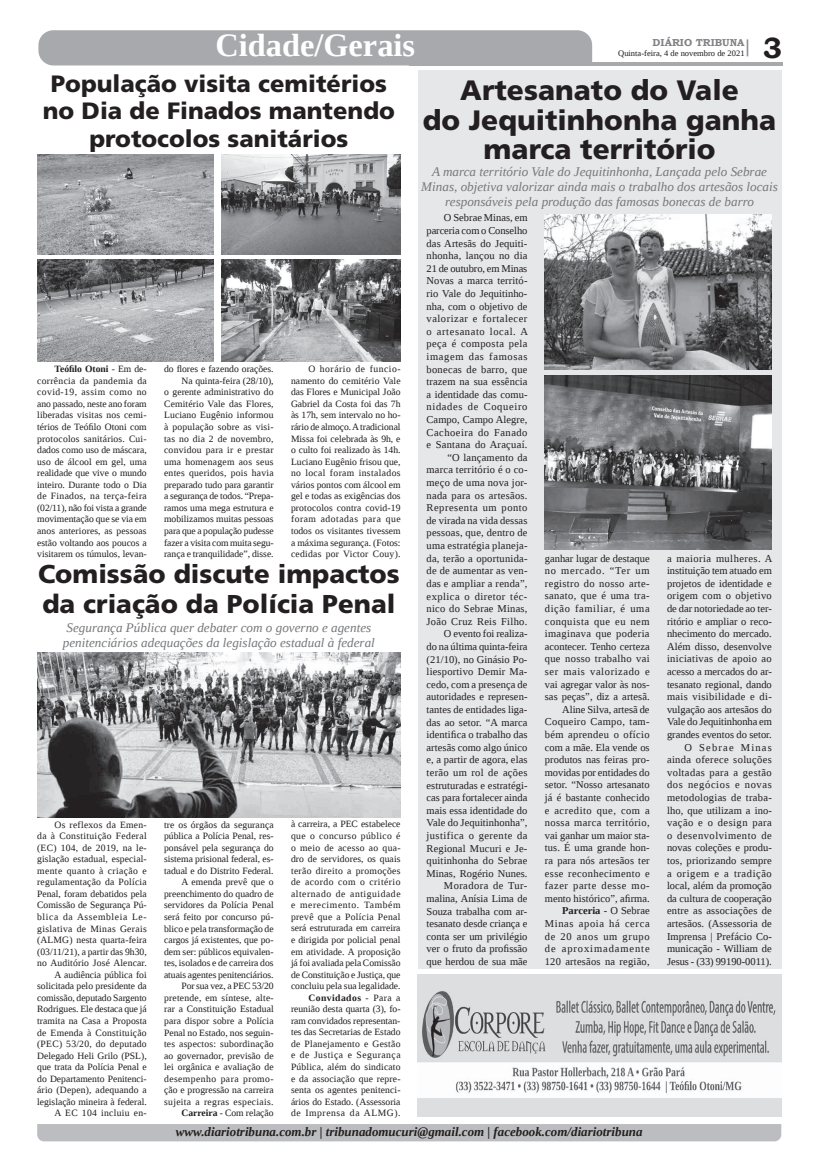
<style>
.page{position:relative;width:821px;height:1166px;background:#fff}
.page>*{position:absolute;margin:0;border:0;box-sizing:border-box;transform-origin:0 0}
.t1{font:700 32.38px "Liberation Serif";color:#fff}
.t2{font:700 29.31px "Bookman Old Style";color:#231f20}
.t3{font:900 28px/29.8px "Frutiger LT Std";color:#231f20;text-align:center}
.t4{font:900 25.81px/29.8px "Frutiger LT Std";color:#231f20}
.t5{font:900 23.62px/27.6px "Frutiger LT Std";color:#231f20;text-align:center}
.t6{font:italic 13.12px/14.9px "Liberation Serif";color:#76787b;text-align:center}
.t7{font:italic 700 12.95px "Liberation Serif";color:#231f20}
.t8{font:10.5px/12.6px "Liberation Serif";letter-spacing:.01em;color:#231f20;text-align:right}
.t9{font:10.5px/12.6px "Liberation Serif";letter-spacing:.03em;color:#231f20;text-align:right}
.t10{font:700 10.06px "Bookman Old Style";color:#808285}
.t11{font:9.62px/11.5px "Liberation Serif";color:#231f20;text-align:right}
.t12{font:8.4px "Liberation Serif";color:#231f20}
.s1{font-weight:700}
</style>
<div class="page">
<hr style="left:409px;top:62px;width:374px;height:3px;background:#a8a9ad">
<div style="left:38px;top:30px;width:554px;height:35px;background:#a8a9ad"></div>
<svg style="left:747px;top:39px;width:1px;height:17px"></svg>
<div style="left:37px;top:1124px;width:744px;height:17px;background:#bcbdc0"></div>
<div style="left:418px;top:70px;width:363px;height:899px;background:#e6e7e9"></div>
<img style="left:37px;top:154px;width:176px;height:100px">
<img style="left:221px;top:154px;width:180px;height:100px">
<img style="left:37px;top:260px;width:176px;height:101px">
<img style="left:221px;top:260px;width:180px;height:101px">
<img style="left:37px;top:652px;width:364px;height:165px">
<img style="left:545px;top:375px;width:227px;height:175px">
<img style="left:545px;top:214px;width:227px;height:155px">
<img style="left:418px;top:974px;width:363px;height:142px">
<h1 class="t1" style="left:215px;top:24px;width:201px">Cidade/Gerais</h1>
<h3 class="t5" style="left:43px;top:70px;width:354px">População visita cemitérios no Dia de Finados mantendo protocolos sanitários</h3>
<p class="t10" style="left:653px;top:35px;width:93px">DIÁRIO TRIBUNA</p>
<p class="t12" style="left:618px;top:48px;width:128px">Quinta-feira, 4 de novembro de 2021</p>
<h2 class="t2" style="left:763px;top:27px;width:21px">3</h2>
<h3 class="t3" style="left:423px;top:75px;width:355px">Artesanato do Vale<br>do Jequitinhonha ganha marca território</h3>
<p class="t11" style="left:37px;top:363px;width:111px;text-align:justify;text-indent:17px"><span class="s1">Teófilo Otoni</span> - Em de&shy;corrência da pandemia da covid-19, assim como no ano passado, neste ano foram liberadas visitas nos cemi&shy;térios de Teófilo Otoni com protocolos sanitários. Cui&shy;dados como uso de máscara, uso de álcool em gel, uma realidade que vive o mundo inteiro. Durante todo o Dia de Finados, na terça-feira (02/11), não foi vista a grande movimentação que se via em anos anteriores, as pessoas estão voltando aos poucos a visitarem os túmulos, levan-</p>
<p class="t11" style="left:164px;top:363px;width:111px">do flores e fazendo orações.<br>Na quinta-feira (28/10),<br>o gerente administrativo do<br>Cemitério Vale das Flores,<br>Luciano Eugênio informou à população sobre as visi&shy;tas no dia 2 de novembro, convidou para ir e prestar uma homenagem aos seus entes queridos, pois havia preparado tudo para garantir a segurança de todos. “Prepa&shy;ramos uma mega estrutura e mobilizamos muitas pessoas para que a população pudesse fazer a visita com muita segu&shy;rança e tranquilidade”, disse.</p>
<p class="t11" style="left:291px;top:363px;width:111px;text-align:justify;text-indent:17px">O horário de funcio&shy;namento do cemitério Vale das Flores e Municipal João Gabriel da Costa foi das 7h às 17h, sem intervalo no ho&shy;rário de almoço. A tradicional Missa foi celebrada às 9h, e o culto foi realizado às 14h.<br>Luciano Eugênio frisou que, no local foram instalados vários pontos com álcool em gel e todas as exigências dos protocolos contra covid-19 foram adotadas para que todos os visitantes tivessem a máxima segurança. (Fotos: cedidas por Victor Couy).</p>
<h3 class="t4" style="left:38px;top:559px;width:363px">Comissão discute impactos da criação da Polícia Penal</h3>
<h3 class="t6" style="left:63px;top:620px;width:314px;text-align:left">Segurança Pública quer debater com o governo e agentes penitenciários adequações da legislação estadual à federal</h3>
<p class="t11" style="left:37px;top:818px;width:111px">Os reflexos da Emen-<br>da à Constituição Federal (EC) 104, de 2019, na le&shy;gislação estadual, especial&shy;mente quanto à criação e regulamentação da Polícia<br>Penal, foram debatidos pela<br>Comissão de Segurança Pú&shy;blica da Assembleia Le&shy;gislativa de Minas Gerais (ALMG) nesta quarta-feira (03/11/21), a partir das 9h30, no Auditório José Alencar.<br>A audiência pública foi solicitada pelo presidente da comissão, deputado Sargento<br>Rodrigues. Ele destaca que já tramita na Casa a Proposta de Emenda à Constituição (PEC) 53/20, do deputado<br>Delegado Heli Grilo (PSL), que trata da Polícia Penal e do Departamento Penitenci&shy;ário (Depen), adequando a legislação mineira à federal.<br>A EC 104 incluiu en-</p>
<p class="t11" style="left:164px;top:818px;width:111px">tre os órgãos da segurança pública a Polícia Penal, res&shy;ponsável pela segurança do sistema prisional federal, es&shy;tadual e do Distrito Federal.<br>A emenda prevê que o preenchimento do quadro de servidores da Polícia Penal será feito por concurso pú&shy;blico e pela transformação de cargos já existentes, que po&shy;dem ser: públicos equivalen&shy;tes, isolados e de carreira dos atuais agentes penitenciários.<br>Por sua vez, a PEC 53/20 pretende, em síntese, alte&shy;rar a Constituição Estadual para dispor sobre a Polícia<br>Penal no Estado, nos seguin&shy;tes aspectos: subordinação ao governador, previsão de lei orgânica e avaliação de desempenho para promo&shy;ção e progressão na carreira sujeita a regras especiais.<br><span class="s1">Carreira</span> - Com relação</p>
<p class="t11" style="left:291px;top:818px;width:111px">à carreira, a PEC estabelece que o concurso público é o meio de acesso ao qua&shy;dro de servidores, os quais terão direito a promoções de acordo com o critério alternado de antiguidade e merecimento. Também prevê que a Polícia Penal será estruturada em carreira e dirigida por policial penal em atividade. A proposição já foi avaliada pela Comissão de Constituição e Justiça, que concluiu pela sua legalidade.<br><span class="s1">Convidados</span> - Para a reunião desta quarta (3), fo&shy;ram convidados representan&shy;tes das Secretarias de Estado de Planejamento e Gestão e de Justiça e Segurança<br>Pública, além do sindicato e da associação que repre&shy;senta os agentes penitenci&shy;ários do Estado. (Assessoria de Imprensa da ALMG).</p>
<h3 class="t6" style="left:421px;top:164px;width:358px">A marca território Vale do Jequitinhonha, Lançada pelo Sebrae<br>Minas, objetiva valorizar ainda mais o trabalho dos artesãos locais responsáveis pela produção das famosas bonecas de barro</h3>
<p class="t8" style="left:427px;top:212px;width:103px">O Sebrae Minas, em parceria com o Conselho das Artesãs do Jequiti&shy;nhonha, lançou no dia<br>21 de outubro, em Minas<br>Novas a marca territó&shy;rio Vale do Jequitinho&shy;nha, com o objetivo de valorizar e fortalecer o artesanato local. A peça é composta pela imagem das famosas bonecas de barro, que trazem na sua essência a identidade das comu&shy;nidades de Coqueiro<br>Campo, Campo Alegre,<br>Cachoeira do Fanado e Santana do Araçuaí. “O lançamento da marca território é o co&shy;meço de uma nova jor&shy;nada para os artesãos.<br>Representa um ponto de virada na vida dessas pessoas, que, dentro de uma estratégia planeja&shy;da, terão a oportunida&shy;de de aumentar as ven&shy;das e ampliar a renda”, explica o diretor téc&shy;nico do Sebrae Minas,<br>João Cruz Reis Filho.<br>O evento foi realiza-<br>do na última quinta-feira (21/10), no Ginásio Po&shy;liesportivo Demir Ma&shy;cedo, com a presença de autoridades e represen&shy;tantes de entidades liga&shy;das ao setor. “A marca identifica o trabalho das artesãs como algo único e, a partir de agora, elas terão um rol de ações estruturadas e estratégi&shy;cas para fortalecer ainda mais essa identidade do<br>Vale do Jequitinhonha”, justifica o gerente da<br>Regional Mucuri e Je&shy;quitinhonha do Sebrae<br>Minas, Rogério Nunes.<br>Moradora de Tur&shy;malina, Anísia Lima de<br>Souza trabalha com ar&shy;tesanato desde criança e conta ser um privilégio ver o fruto da profissão que herdou de sua mãe</p>
<p class="t9" style="left:545px;top:552px;width:106px">ganhar lugar de destaque no mercado. “Ter um registro do nosso arte&shy;sanato, que é uma tra&shy;dição familiar, é uma conquista que eu nem imaginava que poderia acontecer. Tenho certeza que nosso trabalho vai ser mais valorizado e vai agregar valor às nos&shy;sas peças”, diz a artesã.<br>Aline Silva, artesã de<br>Coqueiro Campo, tam&shy;bém aprendeu o ofício com a mãe. Ela vende os produtos nas feiras pro&shy;movidas por entidades do setor. “Nosso artesanato já é bastante conhecido e acredito que, com a nossa marca território, vai ganhar um maior sta&shy;tus. É uma grande hon&shy;ra para nós artesãos ter esse reconhecimento e fazer parte desse mo&shy;mento histórico”, afirma.<br><span class="s1">Parceria</span> - O Sebrae<br>Minas apoia há cerca de 20 anos um grupo de aproximadamente<br>120 artesãos na região,</p>
<p class="t8" style="left:667px;top:552px;width:107px">a maioria mulheres. A instituição tem atuado em projetos de identidade e origem com o objetivo de dar notoriedade ao ter&shy;ritório e ampliar o reco&shy;nhecimento do mercado.<br>Além disso, desenvolve iniciativas de apoio ao acesso a mercados do ar&shy;tesanato regional, dando mais visibilidade e di&shy;vulgação aos artesãos do<br>Vale do Jequitinhonha em grandes eventos do setor.<br>O Sebrae Minas ainda oferece soluções voltadas para a gestão dos negócios e novas metodologias de traba&shy;lho, que utilizam a ino&shy;vação e o design para o desenvolvimento de novas coleções e produ&shy;tos, priorizando sempre a origem e a tradição local, além da promoção da cultura de cooperação entre as associações de artesãos. (Assessoria de<br>Imprensa | Prefácio Co&shy;municação - William de<br>Jesus - (33) 99190-0011).</p>
<h3 class="t7" style="left:176px;top:1123px;width:468px">www.diariotribuna.com.br | tribunadomucuri@gmail.com | facebook.com/diariotribuna</h3>
</div>
